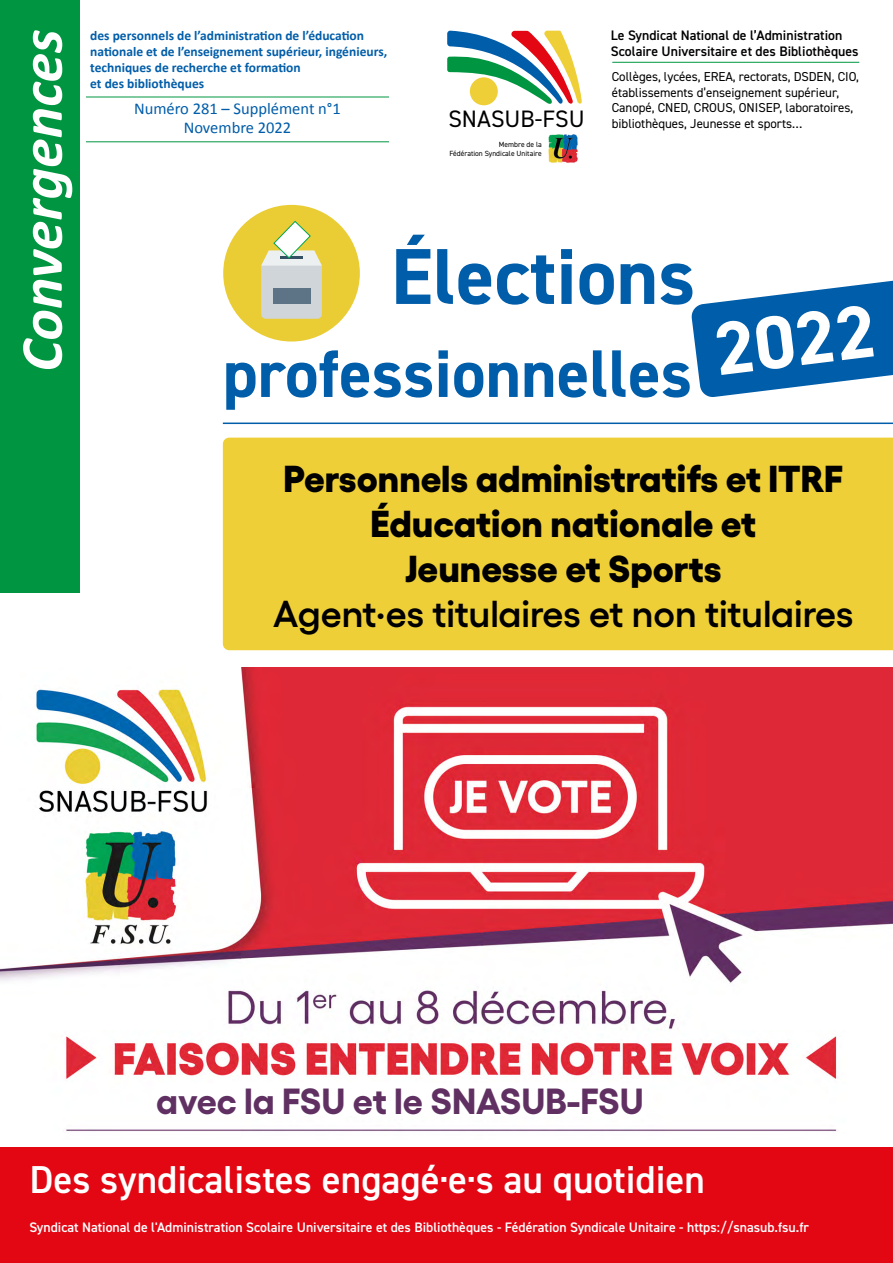
<style>
.page{position:relative;width:893px;height:1263px;background:#fff}
.page>*{position:absolute;margin:0;border:0;box-sizing:border-box;transform-origin:0 0}
.t1{font:700 79.5px "DIN2014";color:#005da9}
.t2{font:700 75px "DIN2014";color:#fff}
.t3{font:700 67.5px "DIN2014";color:#005da9}
.t4{font:italic 700 60px "Calibri";color:#fff}
.t5{font:600 39px "DIN2014";color:#fff}
.t6{font:800 37.5px/45px "Gellix";color:#000;text-align:center}
.t7{font:600 37.5px "Gellix";color:#000}
.t8{font:700 36.3px "Gellix";letter-spacing:-.005em;color:#5f3061}
.t9{font:23.85px "DIN2014";color:#000}
.t10{font:16.5px/19.8px "Calibri";color:#005da9;text-align:center}
.t11{font:600 13.8px "DIN2014";color:#fff}
.t12{font:600 13.8px/16.6px "DIN2014";color:#000}
.t13{font:700 13.5px/16.2px "Calibri";color:#005da9}
.t14{font:12.9px/15.6px "DIN2014";letter-spacing:-.005em;color:#000}
.t15{font:7.5px/9px "DIN2014";color:#000;text-align:right}
</style>
<div class="page">
<div style="left:0;top:0;width:79px;height:593px;background:#009641"></div>
<div style="left:0;top:1147px;width:893px;height:116px;background:#e30613"></div>
<hr style="left:86px;top:141px;width:303px;height:1px;background:#009641">
<hr style="left:86px;top:97px;width:303px;height:1px;background:#009641">
<svg style="left:447px;top:31px;width:135px;height:75px"></svg>
<hr style="left:612px;top:62px;width:247px;height:1px;background:#009641">
<img style="left:548px;top:134px;width:30px;height:29px">
<div style="left:223px;top:438px;width:670px;height:212px;background:#eecf37"></div>
<hr style="left:223px;top:422px;width:670px;height:2px;background:#005da9">
<div style="left:223px;top:205px;width:137px;height:136px;background:#eacd35;border-radius:50%"></div>
<svg style="left:261px;top:221px;width:61px;height:98px"></svg>
<div style="left:273px;top:288px;width:37px;height:16px;background:#5d7486"></div>
<svg style="left:691px;top:280px;width:202px;height:117px"></svg>
<img style="left:0;top:667px;width:893px;height:465px">
<div style="left:154px;top:1083px;width:492px;height:33px;background:#fff"></div>
<p class="t12" style="left:611px;top:26px;width:249px">Le Syndicat National de l’Administration<br>Scolaire Universitaire et des Bibliothèques</p>
<h3 class="t4" style="left:-1px;top:372px;width:344px;rotate:-90deg">Convergences</h3>
<p class="t13" style="left:90px;top:26px;width:298px">des personnels de l’administration de l’éducation nationale et de l’enseignement supérieur, ingénieurs, techniques de recherche et formation<br>et des bibliothèques</p>
<p class="t14" style="left:612px;top:68px;width:249px">Collèges, lycées, EREA, rectorats, DSDEN, CIO, établissements d’enseignement supérieur, Canopé, CNED, CROUS, ONISEP, laboratoires, bibliothèques, Jeunesse et sports…</p>
<p class="t10" style="left:134px;top:98px;width:208px">Numéro 281 – Supplément n°1<br>Novembre 2022</p>
<h3 class="t9" style="left:448px;top:104px;width:138px">SNASUB-FSU</h3>
<p class="t15" style="left:449px;top:140px;width:94px">Membre de la<br>Fédération Syndicale Unitaire</p>
<h1 class="t1" style="left:391px;top:224px;width:306px">Élections</h1>
<h2 class="t2" style="left:708px;top:300px;width:163px;rotate:-7deg">2022</h2>
<h3 class="t3" style="left:223px;top:329px;width:471px">professionnelles</h3>
<h3 class="t6" style="left:284px;top:452px;width:561px">Personnels administratifs et ITRF<br>Éducation nationale et<br>Jeunesse et Sports</h3>
<h3 class="t7" style="left:273px;top:584px;width:582px">Agent·es titulaires et non titulaires</h3>
<h3 class="t8" style="left:156px;top:1071px;width:489px">avec la FSU et le SNASUB-FSU</h3>
<h3 class="t5" style="left:29px;top:1154px;width:677px">Des syndicalistes engagé·e·s au quotidien</h3>
<p class="t11" style="left:29px;top:1218px;width:781px">Syndicat National de l'Administration Scolaire Universitaire et des Bibliothèques - Fédération Syndicale Unitaire - https://snasub.fsu.fr</p>
</div>
